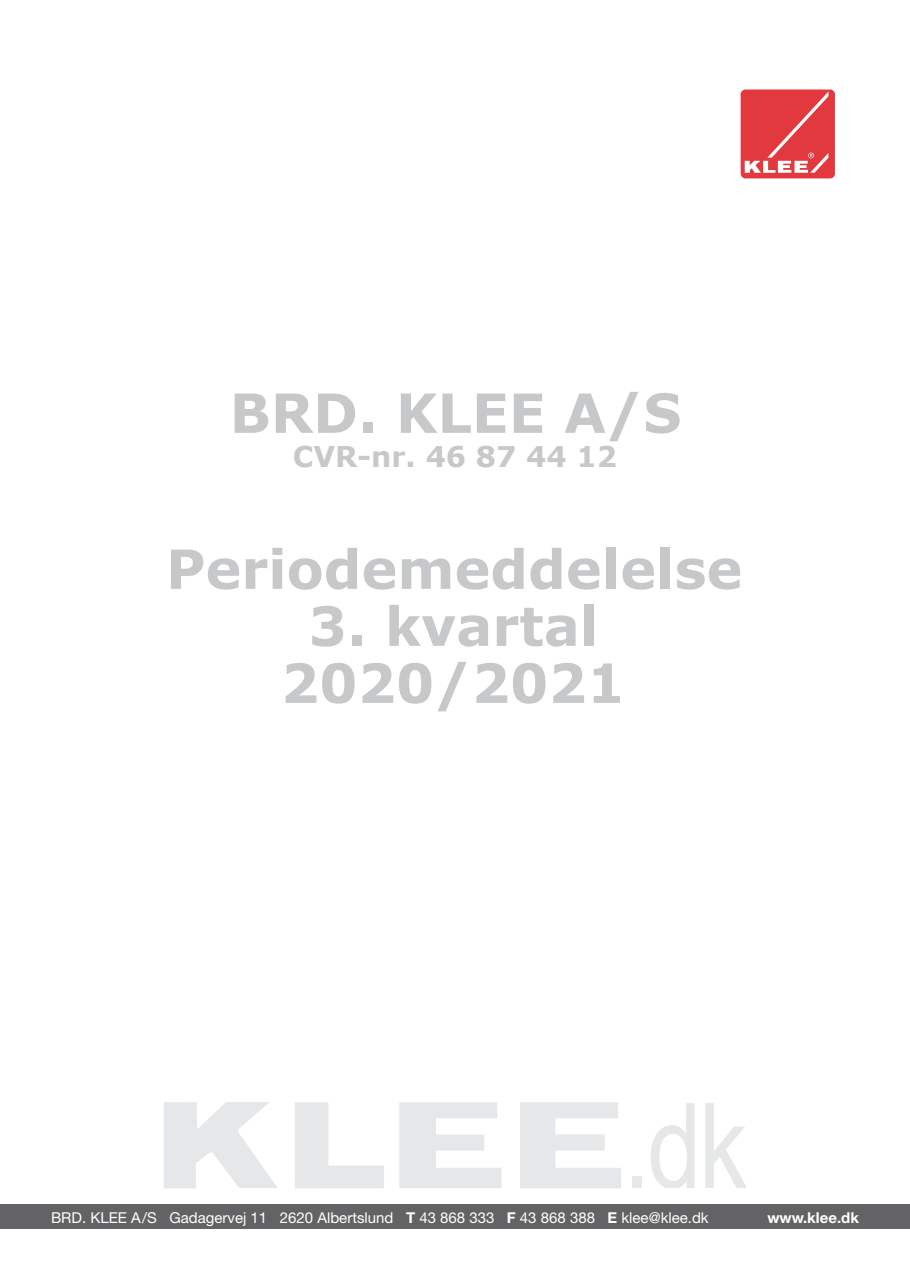
<style>
.page{position:relative;width:910px;height:1280px;background:#fff}
.page>*{position:absolute;margin:0;border:0;box-sizing:border-box;transform-origin:0 0}
.t1{font:700 54px "Verdana";color:#c7c8ca}
.t2{font:700 28.5px "Verdana";color:#c7c8ca}
.t3{font:15px "Helvetica Neue";color:#fff}
.t4{font:700 15px "Helvetica Neue LT Std";color:#fff}
.s1{font-family:"Helvetica Neue LT Std";font-weight:700}
</style>
<div class="page">
<svg style="left:164px;top:1102px;width:113px;height:86px"></svg>
<svg style="left:295px;top:1102px;width:89px;height:86px"></svg>
<svg style="left:399px;top:1102px;width:102px;height:86px"></svg>
<svg style="left:520px;top:1102px;width:101px;height:86px"></svg>
<div style="left:632px;top:1176px;width:10px;height:12px;background:#e6e7e9"></div>
<svg style="left:651px;top:1103px;width:44px;height:85px"></svg>
<svg style="left:705px;top:1103px;width:42px;height:85px"></svg>
<div style="left:0;top:1204px;width:910px;height:25px;background:#636366"></div>
<svg style="left:741px;top:89px;width:94px;height:90px;background:#e44f53"></svg>
<p class="t1" style="left:230px;top:375px;width:453px">BRD. KLEE A/S</p>
<p class="t2" style="left:293px;top:436px;width:326px">CVR-nr. 46 87 44 12</p>
<p class="t1" style="left:166px;top:531px;width:578px">Periodemeddelelse</p>
<p class="t1" style="left:309px;top:588px;width:291px">3. kvartal</p>
<p class="t1" style="left:281px;top:645px;width:346px">2020/2021</p>
<p class="t3" style="left:51px;top:1208px;width:659px">BRD. KLEE A /S Gadagervej 11 2620 Albertslund <span class="s1">T</span> 43 868 333 <span class="s1">F</span> 43 868 388 <span class="s1">E</span> klee@klee.dk</p>
<p class="t4" style="left:767px;top:1208px;width:93px">www.klee.dk</p>
</div>
